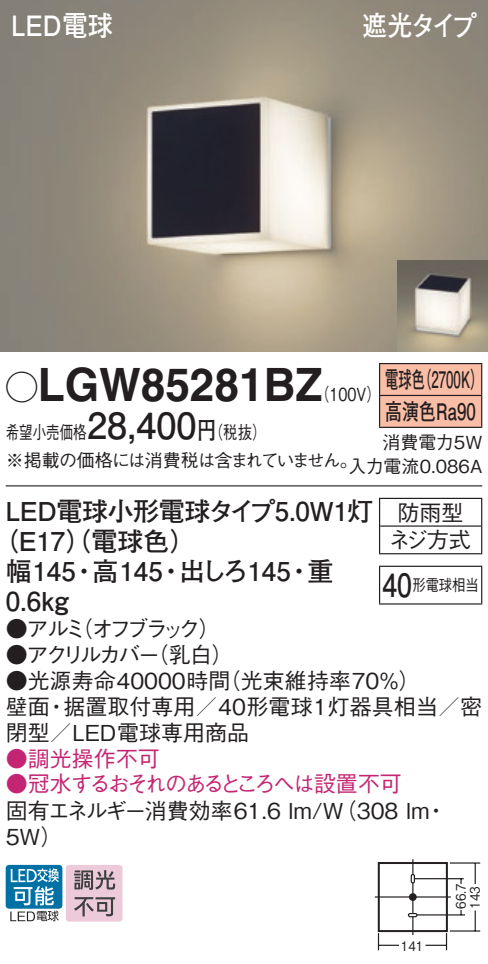
<style>
.page{position:relative;width:488px;height:964px;background:#fff}
.page>*{position:absolute;margin:0;border:0;box-sizing:border-box;transform-origin:0 0}
.t1{font:700 46px "Helvetica LT Std";color:#231f20;scale:.96 1}
.t2{font:700 36px "Futo Go B101 Pro";color:#231f20}
.t3{font:700 32px "Futo Go B101 Pro";color:#231f20;scale:.83 1}
.t4{font:700 28px "Futo Go B101 Pro";color:#fff;scale:.9 1}
.t5{font:700 26px/30px "Futo Go B101 Pro";letter-spacing:-.015em;color:#231f20}
.t6{font:700 22.8px/32px "Futo Go B101 Pro";color:#231f20;scale:.58 1}
.t7{font:500 22px/26px "Gothic BBB Pro";color:#231f20}
.t8{font:500 22px "Gothic BBB Pro";letter-spacing:-.12em;color:#c42573}
.t9{font:500 22px "Gothic BBB Pro";letter-spacing:-.14em;color:#231f20}
.t10{font:500 22px "Gothic BBB Pro";letter-spacing:-.075em;color:#c42573}
.t11{font:500 18px/28px "Gothic BBB Pro";letter-spacing:-.04em;color:#231f20;scale:.75 1}
.t12{font:500 18px/24px "Gothic BBB Pro";color:#231f20;text-align:right}
.t13{font:500 18px "Gothic BBB Pro";color:#231f20;scale:.8 1}
.t14{font:500 16px "Gothic BBB Pro";color:#231f20;scale:.83 1}
.t15{font:500 13.2px "Gothic BBB Pro";color:#231f20;scale:.9 1}
.s1{font-family:"Ford Classification 1";font-weight:400;font-size:32px}
.s2{font-family:"Futo Go B101 Pro";font-weight:700;font-size:24px}
</style>
<div class="page">
<img style="left:0;top:0;width:488px;height:351px">
<img style="left:397px;top:261px;width:91px;height:90px">
<div style="left:380px;top:364px;width:101px;height:62px;background:#fabda6"></div>
<hr style="left:379px;top:363px;width:103px;height:1px;background:#231f20">
<hr style="left:379px;top:364px;width:1px;height:31px;background:#231f20">
<hr style="left:481px;top:364px;width:1px;height:31px;background:#231f20">
<hr style="left:379px;top:395px;width:103px;height:1px;background:#231f20">
<hr style="left:379px;top:396px;width:1px;height:31px;background:#231f20">
<hr style="left:481px;top:396px;width:1px;height:31px;background:#231f20">
<hr style="left:379px;top:426px;width:103px;height:2px;background:#231f20">
<hr style="left:6px;top:485px;width:476px;height:1px;background:#231f20">
<svg style="left:379px;top:499px;width:1px;height:54px"></svg>
<hr style="left:379px;top:498px;width:103px;height:1px;background:#231f20">
<hr style="left:380px;top:525px;width:101px;height:2px;background:#231f20">
<svg style="left:481px;top:499px;width:1px;height:54px"></svg>
<hr style="left:379px;top:553px;width:103px;height:1px;background:#231f20">
<hr style="left:379px;top:567px;width:1px;height:36px;background:#231f20">
<hr style="left:379px;top:565px;width:103px;height:2px;background:#231f20">
<hr style="left:481px;top:567px;width:1px;height:36px;background:#231f20">
<hr style="left:379px;top:603px;width:103px;height:1px;background:#231f20">
<div style="left:407px;top:913px;width:10px;height:4px;border:1px solid #231f20;border-radius:2px"></div>
<div style="left:410px;top:874px;width:5px;height:9px;border:1px solid #231f20;border-radius:2px"></div>
<hr style="left:375px;top:896px;width:75px;height:1px;background:#231f20">
<svg style="left:412px;top:859px;width:1px;height:15px"></svg>
<hr style="left:412px;top:883px;width:1px;height:30px;background:#231f20">
<svg style="left:412px;top:916px;width:1px;height:19px"></svg>
<div style="left:409px;top:893px;width:7px;height:8px;background:#231f20;border-radius:50%"></div>
<hr style="left:449px;top:862px;width:31px;height:1px;background:#231f20">
<hr style="left:414px;top:878px;width:49px;height:1px;background:#231f20">
<hr style="left:449px;top:930px;width:31px;height:1px;background:#231f20">
<hr style="left:417px;top:914px;width:48px;height:1px;background:#231f20">
<svg style="left:474px;top:910px;width:1px;height:21px"></svg>
<svg style="left:474px;top:863px;width:1px;height:21px"></svg>
<svg style="left:445px;top:933px;width:2px;height:17px"></svg>
<svg style="left:377px;top:933px;width:2px;height:17px"></svg>
<hr style="left:378px;top:944px;width:21px;height:2px;background:#231f20">
<hr style="left:425px;top:944px;width:21px;height:2px;background:#231f20">
<div style="left:377px;top:862px;width:70px;height:70px;border:2px solid #231f20"></div>
<div style="left:6px;top:865px;width:56px;height:43px;background:#0071a5;border-radius:3px"></div>
<svg style="left:10px;top:868px;width:49px;height:53px"></svg>
<svg style="left:66px;top:865px;width:56px;height:56px;background:#c8adb9"></svg>
<p class="t4" style="left:11px;top:3px;width:114px">LED電球</p>
<p class="t4" style="left:362px;top:3px;width:129px">遮光タイプ</p>
<h1 class="t1" style="left:6px;top:357px;width:331px"><span class="s1">A</span>LGW85281BZ</h1>
<p class="t13" style="left:197px;top:417px;width:88px">（<span class="s2">円</span>税抜(</p>
<p class="t6" style="left:418px;top:360px;width:115px">（2700 (K</p>
<p class="t6" style="left:385px;top:360px;width:158px">電球色<br>高演色Ra90</p>
<p class="t12" style="left:348px;top:428px;width:135px">消費電力5W<br>入力電流0.086A</p>
<p class="t5" style="left:6px;top:492px;width:369px">LED電球小形電球タイプ5.0W 灯1</p>
<p class="t5" style="left:-8px;top:522px;width:206px">（E17（）電球色(</p>
<p class="t5" style="left:307px;top:552px;width:27px">重</p>
<p class="t13" style="left:315px;top:380px;width:84px">（100 (V</p>
<h2 class="t2" style="left:87px;top:396px;width:111px">28,400</h2>
<p class="t11" style="left:6px;top:416px;width:471px">希望小売価格<br>※掲載の価格には消費税は含まれていません。</p>
<p class="t7" style="left:389px;top:496px;width:83px;line-height:27.6px;text-align:center">防雨型ネジ方式</p>
<p class="t5" style="left:6px;top:552px;width:72px">幅145<br>0.6kg</p>
<p class="t5" style="left:92px;top:552px;width:72px">高145</p>
<p class="t5" style="left:179px;top:552px;width:113px">出しろ145</p>
<p class="t5" style="left:71px;top:552px;width:27px">・</p>
<p class="t5" style="left:158px;top:552px;width:27px">・</p>
<p class="t5" style="left:286px;top:552px;width:27px">・</p>
<h3 class="t3" style="left:382px;top:559px;width:37px">40</h3>
<p class="t14" style="left:412px;top:572px;width:81px">形電球相当</p>
<p class="t7" style="left:71px;top:613px;width:151px">（オフブラック(</p>
<p class="t7" style="left:6px;top:613px;width:83px">●アルミ</p>
<p class="t7" style="left:147px;top:639px;width:88px">（乳白(</p>
<p class="t9" style="left:6px;top:637px;width:156px">●アクリルカバー</p>
<p class="t7" style="left:219px;top:665px;width:203px">（光束維持率70％(</p>
<p class="t7" style="left:63px;top:665px;width:420px;text-indent:-58px">●光源寿命40000時間<br>据置取付専用／40形電球1灯器具相当／密</p>
<p class="t7" style="left:6px;top:691px;width:245px">壁面<br>閉型／LED電球専用商品</p>
<p class="t10" style="left:6px;top:741px;width:155px">●調光操作不可</p>
<p class="t7" style="left:46px;top:691px;width:23px">・</p>
<p class="t8" style="left:6px;top:766px;width:397px">●冠水するおそれのあるところへは設置不可</p>
<p class="t7" style="left:6px;top:795px;width:425px">固有エネルギー消費効率61.6 lm （W/ 308 lm<br>5W(</p>
<p class="t7" style="left:425px;top:795px;width:23px">・</p>
<p class="t15" style="left:400px;top:935px;width:26px">141</p>
<p class="t15" style="left:450px;top:908px;width:30px;rotate:-90deg">66.7</p>
<p class="t15" style="left:464px;top:908px;width:26px;rotate:-90deg">143</p>
</div>
